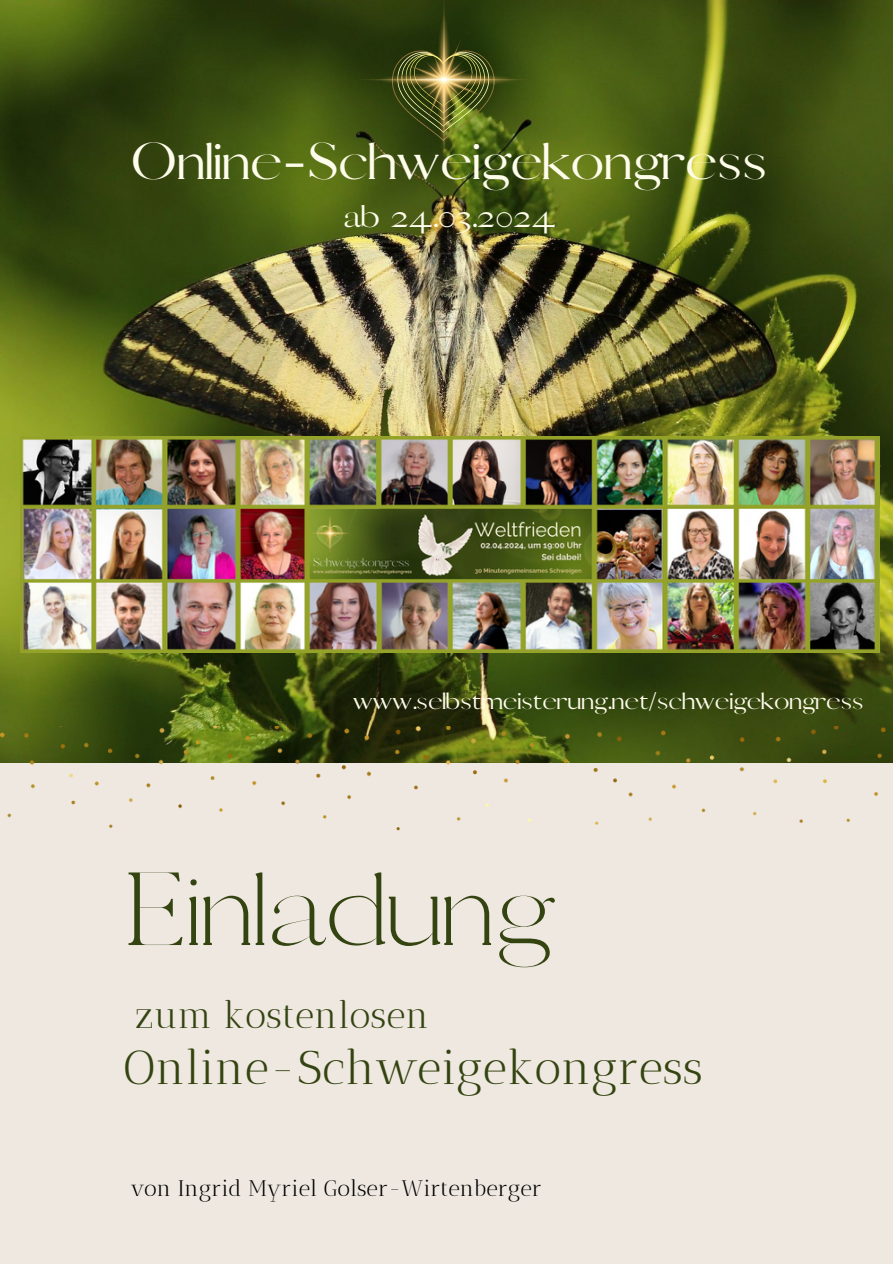
<style>
.page{position:relative;width:893px;height:1264px;background:#fff}
.page>*{position:absolute;margin:0;border:0;box-sizing:border-box;transform-origin:0 0}
.t1{font:300 99px "Pierson";color:#344410}
.t2{font:49.5px "Pierson";color:#fefceb}
.t3{font:47.4px "Antic Didone";color:#344410}
.t4{font:37.5px "Antic Didone";color:#344410}
.t5{font:30px "Pierson";color:#fefceb}
.t6{font:22.5px "Pierson";color:#fefbeb}
.t7{font:22.5px "Antic Didone";color:#000}
</style>
<div class="page">
<div style="left:0;top:0;width:892px;height:1263px;background:#eee8e1"></div>
<img style="left:0;top:0;width:892px;height:726px">
<img style="left:0;top:726px;width:892px;height:105px">
<img style="left:357px;top:0;width:179px;height:171px">
<img style="left:20px;top:436px;width:859px;height:216px">
<p class="t2" style="left:131px;top:132px;width:637px">Online-Schweigekongress</p>
<p class="t5" style="left:343px;top:198px;width:213px">ab 24.03.2024</p>
<h1 class="t6" style="left:353px;top:687px;width:511px">www.selbstmeisterung.net/schweigekongress</h1>
<p class="t1" style="left:124px;top:850px;width:430px">Einladung</p>
<h2 class="t4" style="left:135px;top:992px;width:295px">zum kostenlosen</h2>
<h2 class="t3" style="left:124px;top:1039px;width:580px">Online-Schweigekongress</h2>
<p class="t7" style="left:130px;top:1174px;width:413px">von Ingrid Myriel Golser-Wirtenberger</p>
</div>
